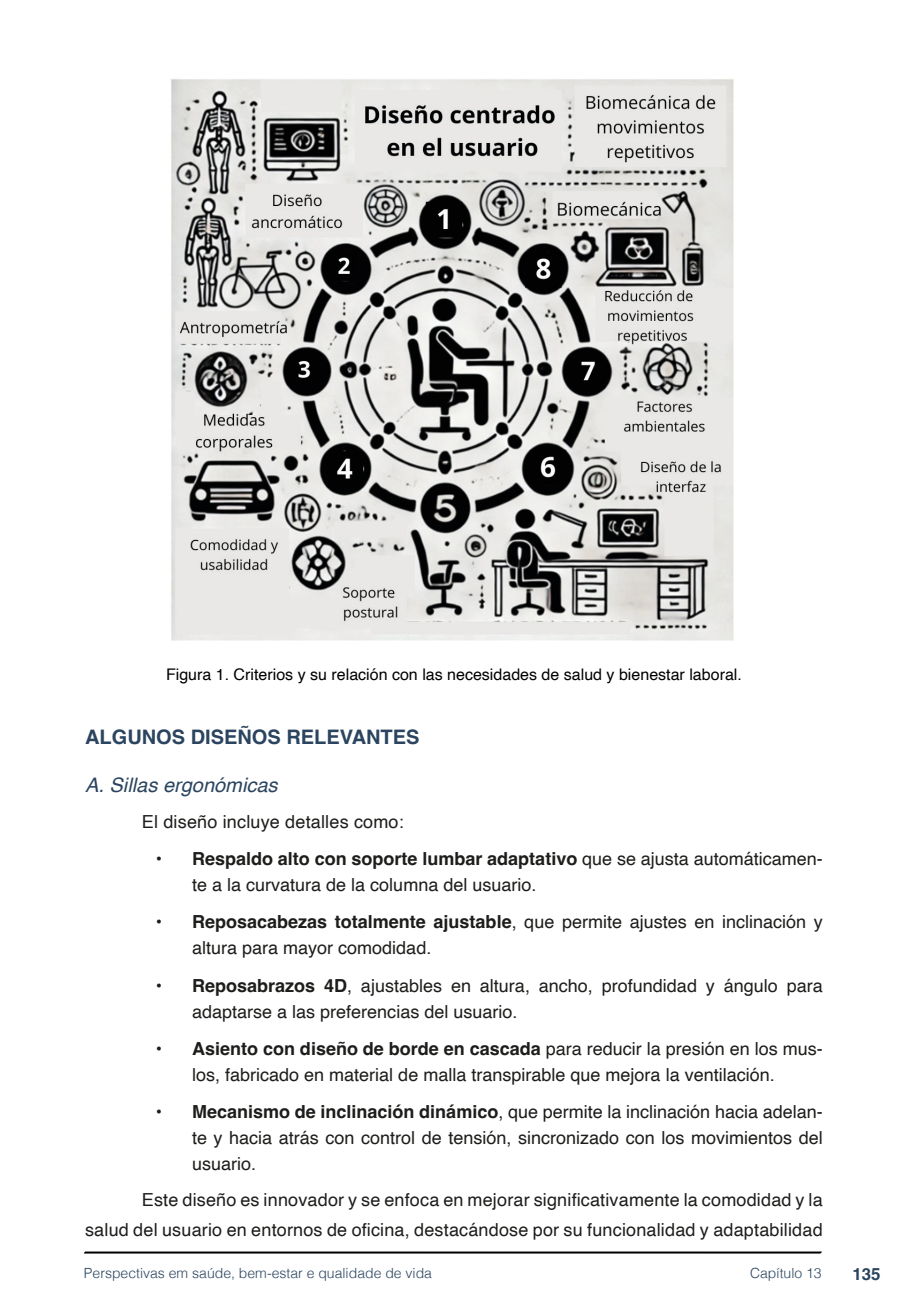
<style>
.page{position:relative;width:908px;height:1304px;background:#fff}
.page>*{position:absolute;margin:0;border:0;box-sizing:border-box;transform-origin:0 0}
.TITULOS{font:700 20px "Helvetica";color:#2b445f}
.Subtitulo{font:italic 20px "Helvetica";color:#2b445f}
.txt{font:18px/26px "Helvetica";color:#1d1d1b}
.t1{font:700 16.8px "Helvetica";color:#2b445f}
.imagens_graf_tab{font:16px "Helvetica";color:#000}
.t2{font:300 14px "Helvetica";color:#2b445f}
.s1{font-weight:700}
</style>
<div class="page">
<svg style="left:84px;top:1251px;width:737px;height:3px;background:#515151"></svg>
<img style="left:171px;top:79px;width:563px;height:562px">
<p class="imagens_graf_tab" style="left:166px;top:662px;width:577px">Figura 1. Criterios y su relación con las necesidades de salud y bienestar laboral.</p>
<p class="TITULOS" style="left:85px;top:725px;width:336px">ALGUNOS DISEÑOS RELEVANTES</p>
<p class="Subtitulo" style="left:85px;top:769px;width:194px">A. Sillas ergonómicas</p>
<p class="txt" style="left:142px;top:809px;width:263px">El diseño incluye detalles como:</p>
<p class="txt" style="left:192px;top:846px;width:632px;text-indent:-36px"><span class="s1">• Respaldo alto con soporte lumbar adaptativo</span> que se ajusta automáticamen&shy;te a la curvatura de la columna del usuario.</p>
<p class="txt" style="left:192px;top:910px;width:632px;text-indent:-36px"><span class="s1">• Reposacabezas totalmente ajustable</span>, que permite ajustes en inclinación y altura para mayor comodidad.</p>
<p class="txt" style="left:192px;top:973px;width:632px;text-indent:-36px"><span class="s1">• Reposabrazos 4D</span>, ajustables en altura, ancho, profundidad y ángulo para adaptarse a las preferencias del usuario.</p>
<p class="txt" style="left:192px;top:1036px;width:632px;text-indent:-36px"><span class="s1">• Asiento con diseño de borde en cascada</span> para reducir la presión en los mus&shy;los, fabricado en material de malla transpirable que mejora la ventilación.</p>
<p class="txt" style="left:192px;top:1100px;width:632px;text-align:justify;text-indent:-36px"><span class="s1">• Mecanismo de inclinación dinámico</span>, que permite la inclinación hacia adelan&shy;te y hacia atrás con control de tensión, sincronizado con los movimientos del usuario.</p>
<p class="txt" style="left:85px;top:1185px;width:738px;line-height:30px;text-align:right">Este diseño es innovador y se enfoca en mejorar significativamente la comodidad y la<br>salud del usuario en entornos de oficina, destacándose por su funcionalidad y adaptabilidad</p>
<p class="t2" style="left:84px;top:1261px;width:349px">Perspectivas em saúde, bem-estar e qualidade de vida</p>
<p class="t2" style="left:749px;top:1261px;width:73px">Capítulo 13</p>
<p class="t1" style="left:851px;top:1264px;width:30px">135</p>
</div>
